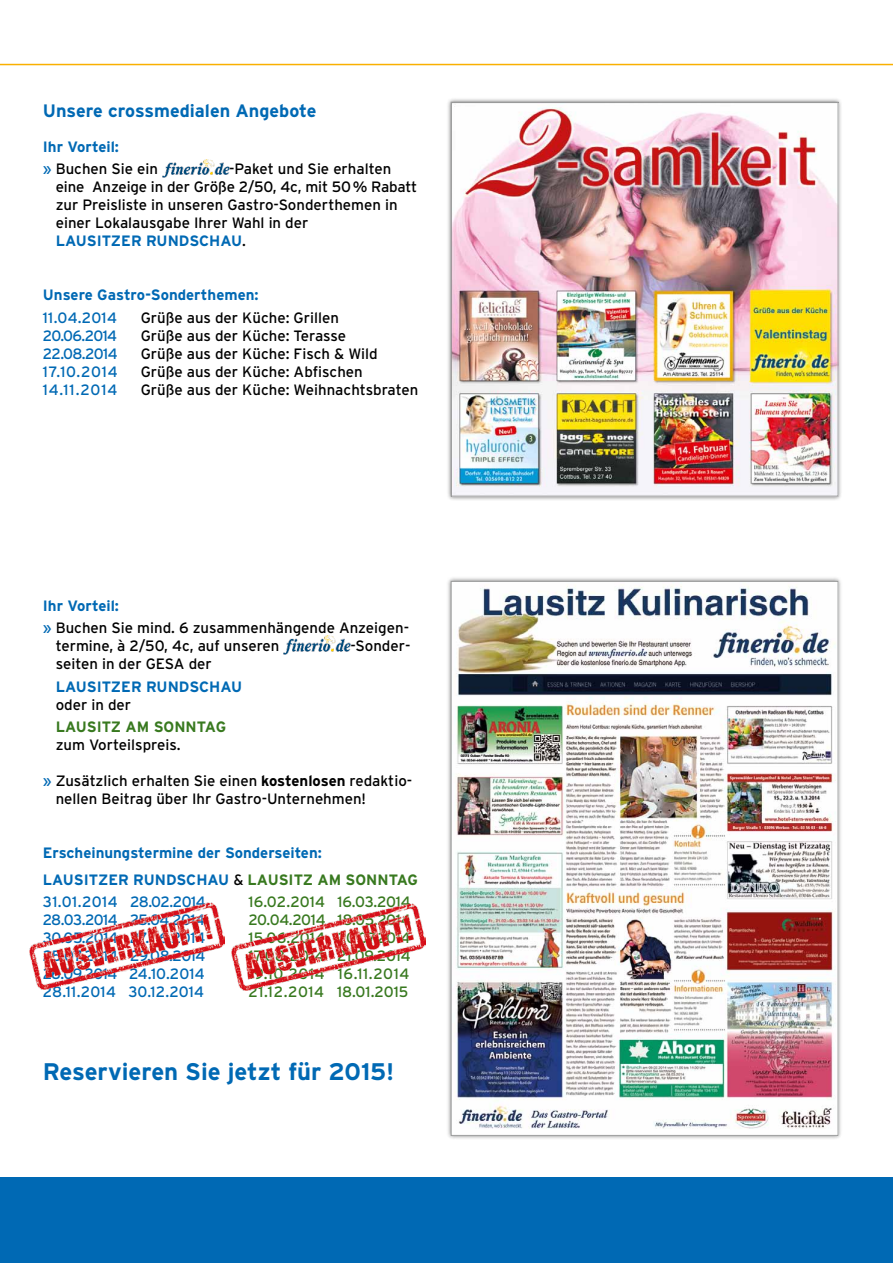
<style>
.page{position:relative;width:893px;height:1263px;background:#fff}
.page>*{position:absolute;margin:0;border:0;box-sizing:border-box;transform-origin:0 0}
.t1{font:700 24px "Interstate";color:#0069b4}
.t2{font:700 18px "Interstate";color:#0069b4}
.t3{font:15px/18px "Interstate";color:#000}
.t4{font:15px "Interstate";letter-spacing:-.03em;color:#0069b4}
.t5{font:700 15px/26.5px "Interstate";color:#0069b4}
.t6{font:15px "Interstate";color:#38791f}
.t7{font:15px "Interstate";letter-spacing:-.02em;color:#38791f}
.t8{font:15px "Interstate";letter-spacing:-.01em;color:#0069b4}
.t9{font:15px "Interstate";letter-spacing:.04em;color:#38791f}
.t10{font:15px "Interstate";letter-spacing:.01em;color:#0069b4}
.t11{font:700 15px "Interstate";color:#38791f}
.s1{font-weight:700;color:#0069b4}
.s2{color:#0069b4}
.s3{font-weight:700}
.s4{font-weight:400;color:#000}
.s5{color:#38791f}
</style>
<div class="page">
<hr style="left:0;top:64px;width:893px;height:1px;background:#f9b000">
<div style="left:0;top:1178px;width:893px;height:85px;background:#0069b4"></div>
<img style="left:162px;top:159px;width:67px;height:18px">
<img style="left:284px;top:636px;width:66px;height:18px">
<div style="left:446px;top:97px;width:397px;height:404px;background:#000;opacity:.5"></div>
<img style="left:453px;top:104px;width:383px;height:390px">
<div style="left:451px;top:102px;width:387px;height:394px;border:1px solid #9c9d9d"></div>
<div style="left:446px;top:576px;width:397px;height:564px;background:#000;opacity:.5"></div>
<img style="left:453px;top:583px;width:383px;height:551px">
<img style="left:30px;top:902px;width:194px;height:87px">
<img style="left:231px;top:903px;width:195px;height:87px">
<p class="t2" style="left:43px;top:100px;width:275px">Unsere crossmedialen Angebote</p>
<p class="t3" style="left:43px;top:135px;width:117px;line-height:22.5px"><span class="s1">Ihr Vorteil:<br></span><span class="s2">»</span> Buchen Sie ein</p>
<p class="t3" style="left:56px;top:160px;width:363px;text-indent:173px">-Paket und Sie erhalten eine Anzeige in der Größe 2/50, 4c, mit 50% Rabatt zur Preisliste in unseren Gastro-Sonderthemen in einer Lokalausgabe Ihrer Wahl in der<br><span class="s1">LAUSITZER RUNDSCHAU</span>.</p>
<p class="t5" style="left:43px;top:282px;width:217px">Unsere Gastro-Sonderthemen:</p>
<p class="t4" style="left:43px;top:309px;width:76px">11.04.2014</p>
<p class="t3" style="left:141px;top:308px;width:200px">Grüße aus der Küche: Grillen</p>
<p class="t4" style="left:43px;top:327px;width:76px">20.06.2014</p>
<p class="t3" style="left:141px;top:326px;width:207px">Grüße aus der Küche: Terasse</p>
<p class="t4" style="left:43px;top:345px;width:76px">22.08.2014</p>
<p class="t3" style="left:141px;top:344px;width:238px">Grüße aus der Küche: Fisch &amp; Wild</p>
<p class="t4" style="left:43px;top:363px;width:76px">17.10.2014</p>
<p class="t3" style="left:141px;top:362px;width:224px">Grüße aus der Küche: Abfischen</p>
<p class="t4" style="left:43px;top:381px;width:76px">14.11.2014</p>
<p class="t3" style="left:141px;top:380px;width:279px">Grüße aus der Küche: Weihnachtsbraten</p>
<p class="t3" style="left:43px;top:594px;width:368px;line-height:22.2px"><span class="s1">Ihr Vorteil:<br></span><span class="s2">»</span> Buchen Sie mind. 6 zusammenhängende Anzeigen-</p>
<p class="t3" style="left:56px;top:637px;width:225px">termine, à 2/50, 4c, auf unseren</p>
<p class="t3" style="left:350px;top:637px;width:62px">-Sonder-</p>
<p class="t3" style="left:56px;top:655px;width:158px">seiten in der GESA der</p>
<p class="t5" style="left:56px;top:673px;width:188px">LAUSITZER RUNDSCHAU</p>
<p class="t3" style="left:56px;top:695px;width:77px">oder in der</p>
<p class="t11" style="left:56px;top:718px;width:172px">LAUSITZ AM SONNTAG</p>
<p class="t3" style="left:56px;top:736px;width:126px">zum Vorteilspreis.</p>
<p class="t3" style="left:56px;top:772px;width:358px;text-indent:-13px"><span class="s2">»</span> Zusätzlich erhalten Sie einen <span class="s3">kostenlosen</span> redaktio&shy;nellen Beitrag über Ihr Gastro-Unternehmen!</p>
<p class="t5" style="left:43px;top:839px;width:377px">Erscheinungstermine der Sonderseiten:<br>LAUSITZER RUNDSCHAU <span class="s4">&amp;</span> <span class="s5">LAUSITZ AM SONNTAG</span></p>
<p class="t8" style="left:43px;top:893px;width:164px">31.01.2014 28.02.2014</p>
<p class="t6" style="left:248px;top:893px;width:164px">16.02.2014 16.03.2014</p>
<p class="t4" style="left:43px;top:911px;width:164px">28.03.2014 25.04.2014</p>
<p class="t7" style="left:248px;top:911px;width:164px">20.04.2014 18.05.2014</p>
<p class="t4" style="left:43px;top:929px;width:164px">30.05.2014 27.06.2014</p>
<p class="t7" style="left:248px;top:929px;width:164px">15.06.2014 20.07.2014</p>
<p class="t4" style="left:43px;top:947px;width:164px">25.07.2014 29.08.2014</p>
<p class="t6" style="left:248px;top:947px;width:164px">17.08.2014 21.09.2014</p>
<p class="t4" style="left:43px;top:965px;width:163px">26.09.2014 24.10.2014</p>
<p class="t9" style="left:248px;top:965px;width:163px">19.10.2014 16.11.2014</p>
<p class="t10" style="left:43px;top:983px;width:163px">28.11.2014 30.12.2014</p>
<p class="t6" style="left:248px;top:983px;width:161px">21.12.2014 18.01.2015</p>
<h1 class="t1" style="left:43px;top:1058px;width:353px">Reservieren Sie jetzt für 2015!</h1>
</div>
